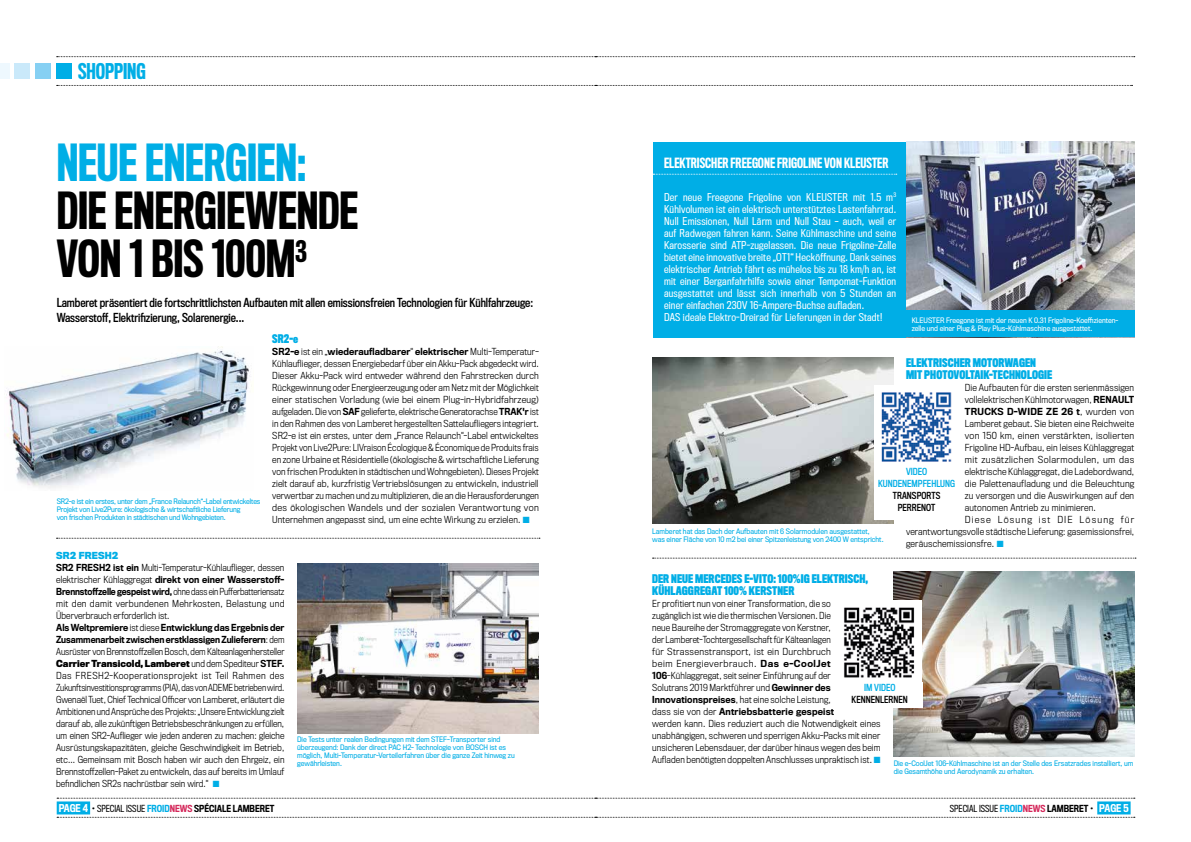
<style>
.page{position:relative;width:1191px;height:842px;background:#fff}
.page>*{position:absolute;margin:0;border:0;box-sizing:border-box;transform-origin:0 0}
.t1{font:500 47px/48px "Titling Gothic FB Comp";color:#000}
.t2{font:500 47px "Titling Gothic FB Comp";color:#00aee6}
.t3{font:500 20px "Titling Gothic FB Comp";letter-spacing:-.005em;color:#00aee6}
.t4{font:500 13px "Titling Gothic FB Comp";color:#fff}
.t5{font:11.5px/15px "Titling Gothic FB Cond Standard";letter-spacing:-.005em;color:#000}
.t6{font:700 11px/12px "Titling Gothic FB Comp";letter-spacing:.005em;color:#00aee6}
.t7{font:10px/12px "Titling Gothic FB Cond";letter-spacing:.02em;color:#fff;scale:1.08 1}
.t8{font:300 9px/12px "Titling Gothic FB Narrow";letter-spacing:.015em;color:#000}
.t9{font:500 9px "Titling Gothic FB Cond";color:#000}
.t10{font:300 9px "Titling Gothic FB Narrow";letter-spacing:.035em;color:#000;scale:1.04 1}
.t11{font:9px "Titling Gothic FB Cond";color:#000}
.t12{font:300 9px "Titling Gothic FB Narrow";letter-spacing:.05em;color:#000;scale:1.05 1}
.t13{font:9px/12px "Titling Gothic FB Cond Standard";letter-spacing:.005em;color:#000;text-align:center}
.t14{font:9px/12px "Titling Gothic FB Cond Standard";letter-spacing:.005em;color:#00aee6;text-align:center}
.t15{font:500 9px "Titling Gothic FB Narrow";letter-spacing:.03em;color:#000}
.t16{font:300 9px "Titling Gothic FB Narrow";letter-spacing:.12em;color:#000;scale:1.05 1}
.t17{font:7px/8px "Titling Gothic FB Narrow";color:#00aee6}
.t18{font:7px/8px "Titling Gothic FB Narrow";color:#fff}
.s1{font-weight:500}
.s2{color:#00aee6}
.s3{font-weight:700;color:#00aee6}
.s4{font-weight:700}
.s5{font-weight:300}
.s6{font-size:10px;color:#fff}
.s7{font-weight:400;font-size:10px}
.s8{font-weight:400}
.s9{color:#d4295b}
.s10{font-weight:500;color:#00aee6}
.s11{font-weight:500;color:#d4295b}
.s12{font-size:10px}
.s13{font-weight:500;font-size:10px;color:#fff}
</style>
<div class="page">
<svg style="left:57px;top:56px;width:1077px;height:1px"></svg>
<div style="left:56px;top:63px;width:16px;height:16px;background:#00aee6"></div>
<svg style="left:57px;top:85px;width:1075px;height:1px"></svg>
<div style="left:35px;top:63px;width:16px;height:16px;background:#86d0f3"></div>
<div style="left:14px;top:63px;width:16px;height:16px;background:#cae9fa"></div>
<div style="left:0;top:63px;width:9px;height:16px;background:#eef8fe"></div>
<div style="left:57px;top:801px;width:33px;height:13px;background:#00aee6"></div>
<svg style="left:57px;top:817px;width:1077px;height:1px"></svg>
<svg style="left:57px;top:798px;width:1077px;height:1px"></svg>
<div style="left:1097px;top:801px;width:33px;height:13px;background:#00aee6"></div>
<img style="left:297px;top:563px;width:241px;height:170px">
<img style="left:6px;top:347px;width:244px;height:141px">
<div style="left:653px;top:142px;width:481px;height:195px;background:#00aee6"></div>
<svg style="left:653px;top:174px;width:243px;height:1px"></svg>
<img style="left:906px;top:142px;width:228px;height:168px">
<img style="left:652px;top:357px;width:241px;height:166px">
<img style="left:874px;top:386px;width:78px;height:80px">
<div style="left:874px;top:466px;width:85px;height:54px;background:#fff"></div>
<img style="left:893px;top:572px;width:241px;height:185px">
<img style="left:844px;top:600px;width:77px;height:82px">
<div style="left:837px;top:682px;width:85px;height:26px;background:#fff"></div>
<svg style="left:57px;top:538px;width:483px;height:1px"></svg>
<svg style="left:652px;top:558px;width:484px;height:1px"></svg>
<h2 class="t3" style="left:78px;top:60px;width:69px">SHOPPING</h2>
<h1 class="t2" style="left:57px;top:136px;width:251px">NEUE ENERGIEN:</h1>
<h1 class="t1" style="left:57px;top:188px;width:303px">DIE ENERGIEWENDE<br>VON 1 BIS 100M<sup>3</sup></h1>
<p class="t5" style="left:57px;top:295px;width:478px">Lamberet präsentiert die fortschrittlichsten Aufbauten mit allen emissionsfreien Technologien für Kühlfahrzeuge:<br>Wasserstoff, Elektrifizierung, Solarenergie...</p>
<p class="t17" style="left:57px;top:498px;width:205px">SR2-e ist ein erstes, unter dem „France Relaunch“-Label entwickeltes<br>Projekt von Live2Pure: ökologische &amp; wirtschaftliche Lieferung<br>von frischen Produkten in städtischen und Wohngebieten.</p>
<p class="t6" style="left:272px;top:333px;width:28px">SR2-e</p>
<p class="t8" style="left:272px;top:345px;width:268px;text-align:justify"><span class="s1">SR2-e</span> ist ein „<span class="s1">wiederaufladbarer</span>“ <span class="s1">elektrischer</span> Multi-Temperatur-Kühlauflieger, dessen Energiebedarf über ein Akku-Pack abgedeckt wird.<br>Dieser Akku-Pack wird entweder während den Fahrstrecken durch Rückgewinnung oder Energieerzeugung oder am Netz mit der Möglichkeit einer statischen Vorladung (wie bei einem Plug-in-Hybridfahrzeug) aufgeladen. Die von <span class="s1">SAF</span> gelieferte, elektrische Generatorachse <span class="s1">TRAK'r</span> ist in den Rahmen des von Lamberet hergestellten Sattelaufliegers integriert.<br>SR2-e ist ein erstes, unter dem „France Relaunch“-Label entwickeltes Projekt von Live2Pure: LIVraison Écologique &amp; Économique de Produits frais en zone Urbaine et Résidentielle (ökologische &amp; wirtschaftliche Lieferung von frischen Produkten in städtischen und Wohngebieten). Dieses Projekt zielt darauf ab, kurzfristig Vertriebslösungen zu entwickeln, industriell verwertbar zu machen und zu multiplizieren, die an die Herausforderungen des ökologischen Wandels und der sozialen Verantwortung von Unternehmen angepasst sind, um eine echte Wirkung zu erzielen. <span class="s2">■</span></p>
<p class="t8" style="left:56px;top:549px;width:230px"><span class="s3">SR2 FRESH2<br></span><span class="s1">SR2 FRESH2 ist ein</span> Multi-Temperatur-Kühlauflieger, dessen elektrischer Kühlaggregat <span class="s1">direkt von einer Wasserstoff-Brennstoffzelle gespeist wird,</span> ohne dass ein Pufferbatteriensatz mit den damit verbundenen Mehrkosten, Belastung und Überverbrauch erforderlich ist.<br><span class="s1">Als Weltpremiere</span> ist diese <span class="s1">Entwicklung das Ergebnis der Zusammenarbeit zwischen erstklassigen Zulieferern</span>: dem Ausrüster von Brennstoffzellen Bosch, dem Kälteanlagenhersteller <span class="s4">Carrier Transicold, Lamberet</span> und dem Spediteur <span class="s1">STEF.<br></span>Das FRESH2-Kooperationsprojekt ist Teil Rahmen des Zukunftsinvestitionsprogramms (PIA), das von ADEME betrieben wird.<br>Gwenaël Tuet, Chief Technical Officer von Lamberet, erläutert die Ambitionen und Ansprüche des Projekts: „Unsere Entwicklung zielt darauf ab, alle zukünftigen Betriebsbeschränkungen zu erfüllen, um einen SR2-Auflieger wie jeden anderen zu machen: gleiche Ausrüstungskapazitäten, gleiche Geschwindigkeit im Betrieb, etc... Gemeinsam mit Bosch haben wir auch den Ehrgeiz, ein Brennstoffzellen-Paket zu entwickeln, das auf bereits im Umlauf befindlichen SR2s nachrüstbar sein wird.“ <span class="s2">■</span></p>
<p class="t17" style="left:297px;top:736px;width:219px">Die Tests unter realen Bedingungen mit dem STEF-Transporter sind überzeugend: Dank der direct PAC H2- Technologie von BOSCH ist es möglich, Multi-Temperatur-Verteilerfahren über die ganze Zeit hinweg zu gewährleisten.</p>
<h3 class="t4" style="left:664px;top:156px;width:226px">ELEKTRISCHER FREEGONE FRIGOLINE VON KLEUSTER</h3>
<p class="t7" style="left:664px;top:191px;width:216px">Der neue Freegone Frigoline von KLEUSTER mit 1.5 m<sup>3<br></sup>Kühlvolumen ist ein elektrisch unterstütztes Lastenfahrrad.<br>Null Emissionen, Null Lärm und Null Stau – auch, weil er auf Radwegen fahren kann. Seine Kühlmaschine und seine Karosserie sind ATP-zugelassen. Die neue Frigoline-Zelle bietet eine innovative breite „OT1“ Hecköffnung. Dank seines elektrischer Antrieb fährt es mühelos bis zu 18 km/h an, ist mit einer Berganfahrhilfe sowie einer Tempomat-Funktion ausgestattet und lässt sich innerhalb von 5 Stunden an einer einfachen 230V 16-Ampere-Buchse aufladen.<br>DAS ideale Elektro-Dreirad für Lieferungen in der Stadt!</p>
<p class="t18" style="left:911px;top:316px;width:208px">KLEUSTER Freegone ist mit der neuen K 0.31 Frigoline-Koeffizienten&shy;zelle und einer Plug &amp; Play Plus-Kühlmaschine ausgestattet.</p>
<p class="t6" style="left:906px;top:357px;width:148px">ELEKTRISCHER MOTORWAGEN<br>MIT PHOTOVOLTAIK-TECHNOLOGIE</p>
<p class="t8" style="left:964px;top:381px;width:171px">Die Aufbauten für die ersten serienmässigen</p>
<p class="t8" style="left:964px;top:393px;width:171px">vollelektrischen Kühlmotorwagen, <span class="s1">RENAULT</span></p>
<p class="t15" style="left:964px;top:406px;width:171px">TRUCKS D-WIDE ZE 26 t<span class="s5">, wurden von</span></p>
<p class="t8" style="left:964px;top:417px;width:171px">Lamberet gebaut. Sie bieten eine Reichweite</p>
<p class="t10" style="left:964px;top:430px;width:164px">von 150 km, einen verstärkten, isolierten</p>
<p class="t8" style="left:964px;top:441px;width:171px">Frigoline HD-Aufbau, ein leises Kühlaggregat</p>
<p class="t12" style="left:964px;top:454px;width:163px">mit zusätzlichen Solarmodulen, um das</p>
<p class="t8" style="left:964px;top:465px;width:171px">elektrische Kühlaggregat, die Ladebordwand,</p>
<p class="t8" style="left:964px;top:477px;width:171px">die Palettenaufladung und die Beleuchtung</p>
<p class="t8" style="left:964px;top:489px;width:171px">zu versorgen und die Auswirkungen auf den</p>
<p class="t8" style="left:964px;top:501px;width:133px">autonomen Antrieb zu minimieren.</p>
<p class="t16" style="left:964px;top:514px;width:163px">Diese Lösung ist DIE Lösung für</p>
<p class="t8" style="left:906px;top:525px;width:230px">verantwortungsvolle städtische Lieferung: gasemissionsfrei,</p>
<p class="t8" style="left:906px;top:537px;width:99px">geräuschemissionsfre. <span class="s2">■</span></p>
<p class="t14" style="left:878px;top:465px;width:78px">VIDEO<br>KUNDENEMPFEHLUNG</p>
<p class="t13" style="left:893px;top:489px;width:49px">TRANSPORTS<br>PERRENOT</p>
<p class="t17" style="left:652px;top:528px;width:233px">Lamberet hat das Dach der Aufbauten mit 6 Solarmodulen ausgestattet, was einer Fläche von 10 m2 bei einer Spitzenleistung von 2400 W entspricht.</p>
<p class="t6" style="left:652px;top:573px;width:217px">DER NEUE MERCEDES E-VITO: 100%IG ELEKTRISCH,<br>KÜHLAGGREGAT 100% KERSTNER</p>
<p class="t8" style="left:652px;top:597px;width:230px">Er profitiert nun von einer Transformation, die so<br>zugänglich ist wie die thermischen Versionen. Die<br>neue Baureihe der Stromaggregate von Kerstner,<br>der Lamberet-Tochtergesellschaft für Kälteanlagen<br>für Strassenstransport, ist ein Durchbruch<br>beim Energieverbrauch. <span class="s1">Das e-CoolJet 106</span>-Kühlaggregat, seit seiner Einführung auf der<br>Solutrans 2019 Marktführer und <span class="s1">Gewinner des Innovationspreises</span>, hat eine solche Leistung,<br>dass sie von der <span class="s1">Antriebsbatterie gespeist<br></span>werden kann. Dies reduziert auch die Notwendigkeit eines unabhängigen, schweren und sperrigen Akku-Packs mit einer unsicheren Lebensdauer, der darüber hinaus wegen des beim Aufladen benötigten doppelten Anschlusses unpraktisch ist. <span class="s2">■</span></p>
<p class="t14" style="left:864px;top:681px;width:33px">IM VIDEO</p>
<p class="t13" style="left:851px;top:693px;width:58px">KENNENLERNEN</p>
<p class="t17" style="left:893px;top:759px;width:241px">Die e-CoolJet 106-Kühlmaschine ist an der Stelle des Ersatzrades installiert, um die Gesamthöhe und Aerodynamik zu erhalten.</p>
<p class="t9" style="left:59px;top:803px;width:217px"><span class="s6">PAGE 4</span> <span class="s7">•</span> <span class="s8">SPECIAL ISSUE</span> <span class="s2">FROID</span><span class="s9">NEWS</span> SPÉCIALE LAMBERET</p>
<p class="t11" style="left:950px;top:803px;width:180px">SPECIAL ISSUE <span class="s10">FROID</span><span class="s11">NEWS</span> <span class="s1">LAMBERET</span> <span class="s12">•</span> <span class="s13">PAGE 5</span></p>
</div>
